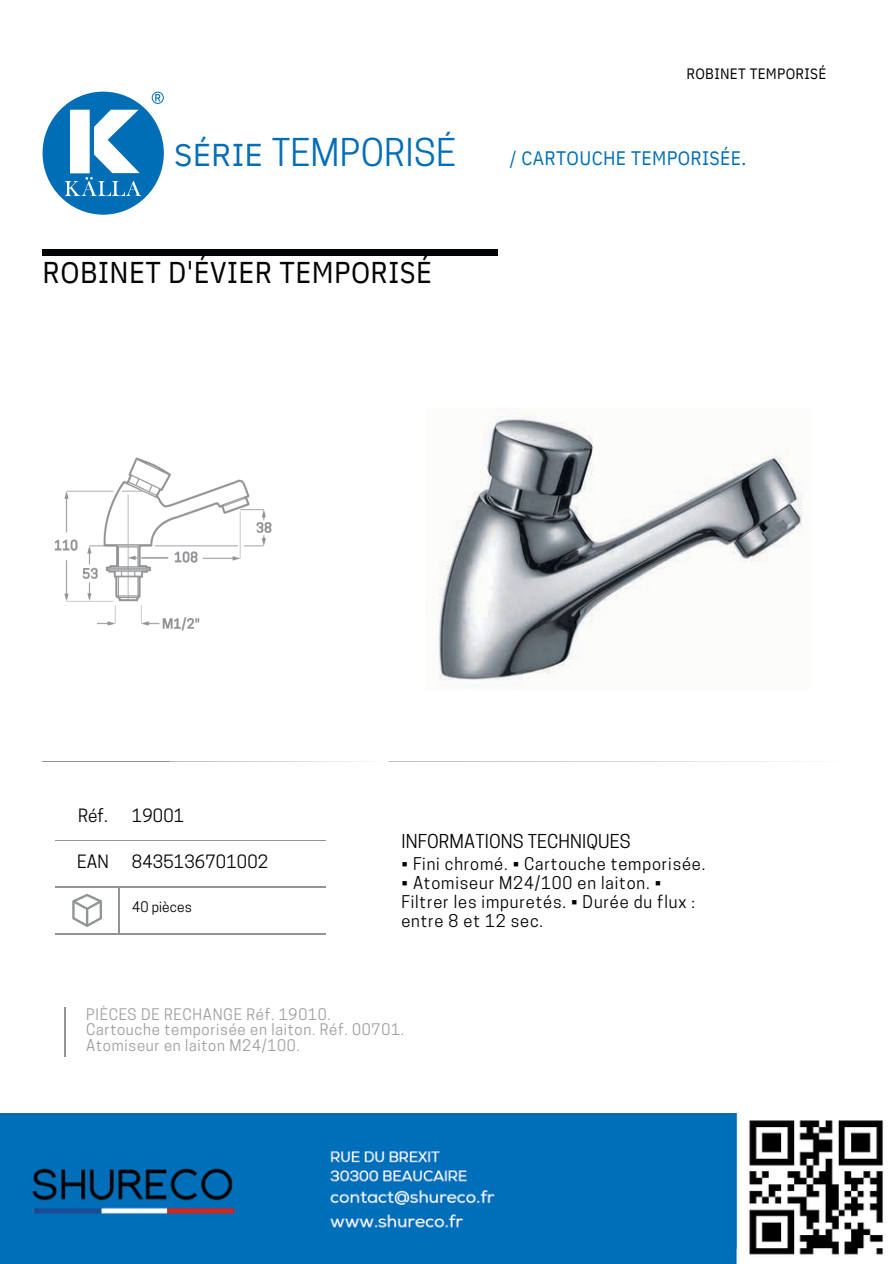
<style>
.page{position:relative;width:894px;height:1264px;background:#fff}
.page>*{position:absolute;margin:0;border:0;box-sizing:border-box;transform-origin:0 0}
.t1{font:36px "Cooper Hewitt";letter-spacing:.005em;color:#006eb7}
.t2{font:31.5px "IBM Plex Sans";letter-spacing:.005em;color:#006eb7}
.t3{font:30px "IBM Plex Sans Cond";letter-spacing:.015em;color:#000204}
.t4{font:19.5px "IBM Plex Sans Cond";letter-spacing:.02em;color:#006eb7}
.t5{font:18px "Cooper Hewitt";letter-spacing:.01em;color:#020202}
.t6{font:17.25px "Cooper Hewitt";letter-spacing:.01em;color:#020202}
.t7{font:16.5px/19.2px "Cooper Hewitt";letter-spacing:.05em;color:#020202}
.t8{font:15px/15.8px "Cooper Hewitt";letter-spacing:.05em;color:#9b9e9f}
.t9{font:15px "IBM Plex Sans Cond";letter-spacing:.02em;color:#000204}
.t10{font:13.65px "Cooper Hewitt";letter-spacing:.01em;color:#020202}
</style>
<div class="page">
<svg style="left:43px;top:92px;width:121px;height:123px"></svg>
<img style="left:54px;top:457px;width:218px;height:174px">
<div style="left:43px;top:250px;width:454px;height:6px;background:#000204"></div>
<img style="left:0;top:1262px;width:737px;height:1px">
<hr style="left:43px;top:761px;width:127px;height:1px;background:#929597">
<hr style="left:170px;top:761px;width:218px;height:1px;background:#929597">
<hr style="left:388px;top:761px;width:462px;height:1px;background:#929597">
<img style="left:438px;top:408px;width:365px;height:279px">
<svg style="left:65px;top:1007px;width:1px;height:49px"></svg>
<hr style="left:55px;top:840px;width:64px;height:1px;background:#929597">
<hr style="left:119px;top:840px;width:206px;height:1px;background:#929597">
<hr style="left:55px;top:886px;width:64px;height:1px;background:#929597">
<hr style="left:119px;top:886px;width:206px;height:1px;background:#929597">
<hr style="left:119px;top:887px;width:1px;height:46px;background:#929597">
<hr style="left:55px;top:933px;width:64px;height:1px;background:#929597">
<hr style="left:119px;top:933px;width:206px;height:1px;background:#929597">
<svg style="left:72px;top:893px;width:30px;height:34px"></svg>
<img style="left:0;top:1113px;width:883px;height:149px">
<h3 class="t2" style="left:174px;top:134px;width:90px">SÉRIE</h3>
<h2 class="t1" style="left:272px;top:139px;width:185px">TEMPORISÉ</h2>
<p class="t3" style="left:43px;top:252px;width:390px">ROBINET D'ÉVIER TEMPORISÉ</p>
<h1 class="t9" style="left:686px;top:64px;width:141px">ROBINET TEMPORISÉ</h1>
<p class="t4" style="left:509px;top:145px;width:238px">/ CARTOUCHE TEMPORISÉE.</p>
<h5 class="t6" style="left:78px;top:808px;width:31px">Réf.</h5>
<h5 class="t6" style="left:77px;top:855px;width:33px">EAN</h5>
<h4 class="t6" style="left:132px;top:808px;width:54px">19001</h4>
<h5 class="t6" style="left:132px;top:855px;width:138px">8435136701002</h5>
<p class="t10" style="left:132px;top:901px;width:61px">40 pièces</p>
<h5 class="t5" style="left:401px;top:834px;width:231px">INFORMATIONS TECHNIQUES</h5>
<h5 class="t7" style="left:401px;top:855px;width:305px">• Fini chromé. • Cartouche temporisée.</h5>
<h5 class="t7" style="left:401px;top:875px;width:295px">• Atomiseur M24/100 en laiton. •<br>Filtrer les impuretés. • Durée du flux : entre 8 et 12 sec.</h5>
<p class="t8" style="left:86px;top:1007px;width:319px">PIÈCES DE RECHANGE Réf. 19010.<br>Cartouche temporisée en laiton. Réf. 00701.<br>Atomiseur en laiton M24/100.</p>
</div>
